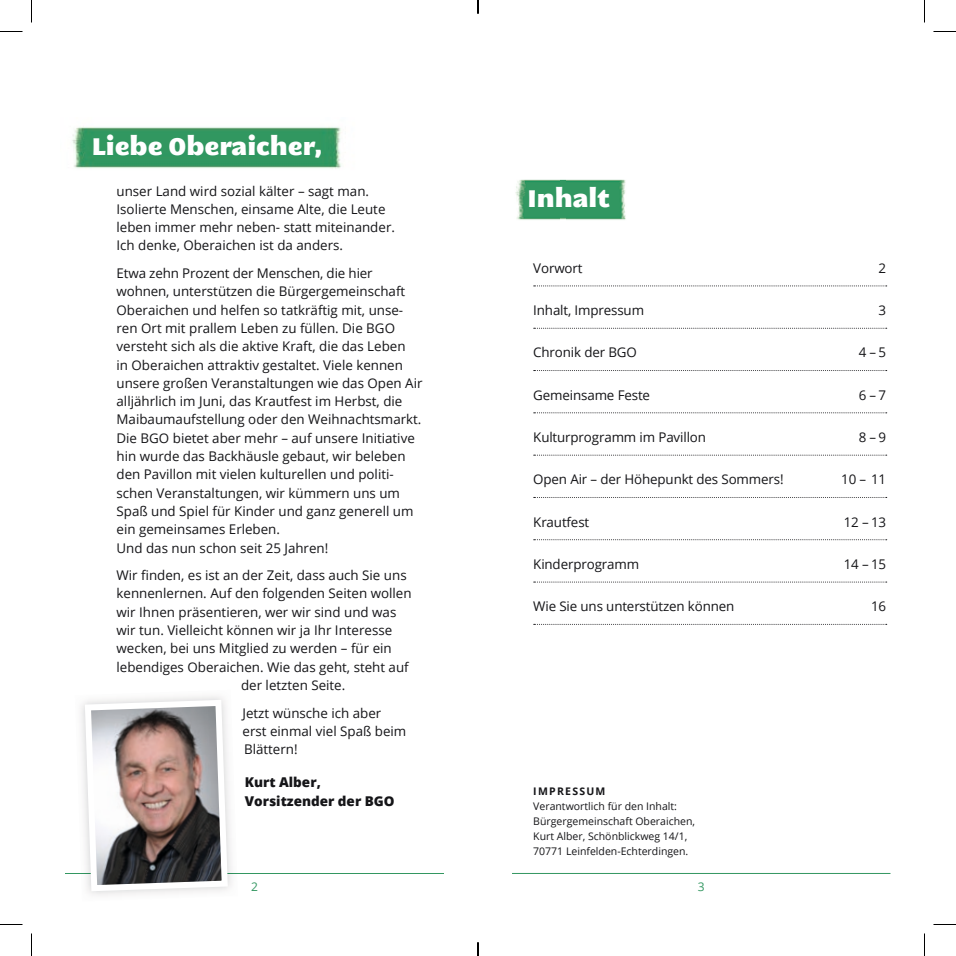
<style>
.page{position:relative;width:956px;height:956px;background:#fff}
.page>*{position:absolute;margin:0;border:0;box-sizing:border-box;transform-origin:0 0}
.t1{font:24px "M Egalopolis Extra";color:#fff}
.t2{font:800 13.5px/18.8px "Open Sans";color:#151518}
.t3{font:13.35px/18.3px "Open Sans";color:#151518}
.t4{font:12px "Open Sans";color:#339761}
.t5{font:10.5px/15px "Open Sans";color:#151518}
.t6{font:700 10.5px "Open Sans";letter-spacing:.12em;color:#151518}
</style>
<div class="page">
<hr style="left:66px;top:873px;width:378px;height:1px;background:#339761">
<hr style="left:512px;top:873px;width:378px;height:1px;background:#339761">
<svg style="left:82px;top:697px;width:149px;height:197px"></svg>
<svg style="left:534px;top:285px;width:353px;height:1px"></svg>
<svg style="left:534px;top:328px;width:353px;height:1px"></svg>
<svg style="left:534px;top:370px;width:353px;height:1px"></svg>
<svg style="left:534px;top:412px;width:353px;height:1px"></svg>
<svg style="left:534px;top:455px;width:353px;height:1px"></svg>
<svg style="left:534px;top:497px;width:353px;height:1px"></svg>
<svg style="left:534px;top:539px;width:353px;height:1px"></svg>
<svg style="left:534px;top:582px;width:353px;height:1px"></svg>
<svg style="left:534px;top:624px;width:353px;height:1px"></svg>
<img style="left:72px;top:127px;width:269px;height:42px">
<img style="left:515px;top:179px;width:111px;height:41px">
<img style="left:561px;top:179px;width:4px;height:41px">
<svg style="left:0;top:31px;width:22px;height:1px"></svg>
<svg style="left:933px;top:31px;width:23px;height:1px"></svg>
<svg style="left:0;top:924px;width:22px;height:1px"></svg>
<svg style="left:933px;top:924px;width:23px;height:1px"></svg>
<svg style="left:31px;top:0;width:1px;height:23px"></svg>
<svg style="left:31px;top:933px;width:1px;height:23px"></svg>
<svg style="left:924px;top:0;width:1px;height:23px"></svg>
<svg style="left:924px;top:933px;width:1px;height:23px"></svg>
<svg style="left:477px;top:0;width:2px;height:14px"></svg>
<svg style="left:477px;top:942px;width:2px;height:14px"></svg>
<h1 class="t1" style="left:92px;top:129px;width:231px">Liebe Oberaicher,</h1>
<p class="t3" style="left:117px;top:181px;width:280px">unser Land wird sozial kälter – sagt man.<br>Isolierte Menschen, einsame Alte, die Leute leben immer mehr neben- statt miteinander.<br>Ich denke, Oberaichen ist da anders.</p>
<p class="t3" style="left:117px;top:264px;width:308px">Etwa zehn Prozent der Menschen, die hier wohnen, unterstützen die Bürgergemeinschaft Oberaichen und helfen so tatkräftig mit, unse&shy;ren Ort mit prallem Leben zu füllen. Die BGO versteht sich als die aktive Kraft, die das Leben<br>in Oberaichen attraktiv gestaltet. Viele kennen unsere großen Veranstaltungen wie das Open Air alljährlich im Juni, das Krautfest im Herbst, die Maibaumaufstellung oder den Weihnachtsmarkt.<br>Die BGO bietet aber mehr – auf unsere Initiative hin wurde das Backhäusle gebaut, wir beleben den Pavillon mit vielen kulturellen und politi&shy;schen Veranstaltungen, wir kümmern uns um Spaß und Spiel für Kinder und ganz generell um ein gemeinsames Erleben.<br>Und das nun schon seit 25 Jahren!</p>
<p class="t3" style="left:117px;top:566px;width:292px">Wir finden, es ist an der Zeit, dass auch Sie uns</p>
<p class="t3" style="left:117px;top:584px;width:297px">kennenlernen. Auf den folgenden Seiten wollen</p>
<p class="t3" style="left:117px;top:602px;width:281px">wir Ihnen präsentieren, wer wir sind und was</p>
<p class="t3" style="left:117px;top:621px;width:277px">wir tun. Vielleicht können wir ja Ihr Interesse</p>
<p class="t3" style="left:117px;top:639px;width:277px">wecken, bei uns Mitglied zu werden – für ein</p>
<p class="t3" style="left:117px;top:657px;width:294px">lebendiges Oberaichen. Wie das geht, steht auf</p>
<p class="t3" style="left:241px;top:676px;width:106px">der letzten Seite.</p>
<p class="t3" style="left:243px;top:703px;width:165px">Jetzt wünsche ich aber erst einmal viel Spaß beim<br>Blättern!</p>
<p class="t2" style="left:245px;top:772px;width:151px">Kurt Alber,<br>Vorsitzender der BGO</p>
<h1 class="t1" style="left:528px;top:181px;width:84px">Inhalt</h1>
<p class="t3" style="left:533px;top:258px;width:51px">Vorwort</p>
<p class="t3" style="left:879px;top:258px;width:9px">2</p>
<p class="t3" style="left:533px;top:301px;width:112px">Inhalt, Impressum</p>
<p class="t3" style="left:879px;top:301px;width:9px">3</p>
<p class="t3" style="left:533px;top:343px;width:105px">Chronik der BGO</p>
<p class="t3" style="left:859px;top:343px;width:29px">4 – 5</p>
<p class="t3" style="left:533px;top:385px;width:118px">Gemeinsame Feste</p>
<p class="t3" style="left:859px;top:385px;width:29px">6 – 7</p>
<p class="t3" style="left:533px;top:428px;width:174px">Kulturprogramm im Pavillon</p>
<p class="t3" style="left:859px;top:428px;width:29px">8 – 9</p>
<p class="t3" style="left:533px;top:470px;width:252px">Open Air – der Höhepunkt des Sommers!</p>
<p class="t3" style="left:841px;top:470px;width:47px">10 – 11</p>
<p class="t3" style="left:533px;top:512px;width:58px">Krautfest</p>
<p class="t3" style="left:844px;top:512px;width:44px">12 – 13</p>
<p class="t3" style="left:533px;top:555px;width:107px">Kinderprogramm</p>
<p class="t3" style="left:844px;top:555px;width:44px">14 – 15</p>
<p class="t3" style="left:533px;top:597px;width:203px">Wie Sie uns unterstützen können</p>
<p class="t3" style="left:871px;top:597px;width:17px">16</p>
<p class="t6" style="left:533px;top:783px;width:74px">IMPRESSUM</p>
<p class="t5" style="left:533px;top:798px;width:163px">Verantwortlich für den Inhalt:<br>Bürgergemeinschaft Oberaichen, Kurt Alber, Schönblickweg 14/1, 70771 Leinfelden-Echterdingen.</p>
<p class="t4" style="left:251px;top:878px;width:8px">2</p>
<p class="t4" style="left:698px;top:878px;width:8px">3</p>
</div>
